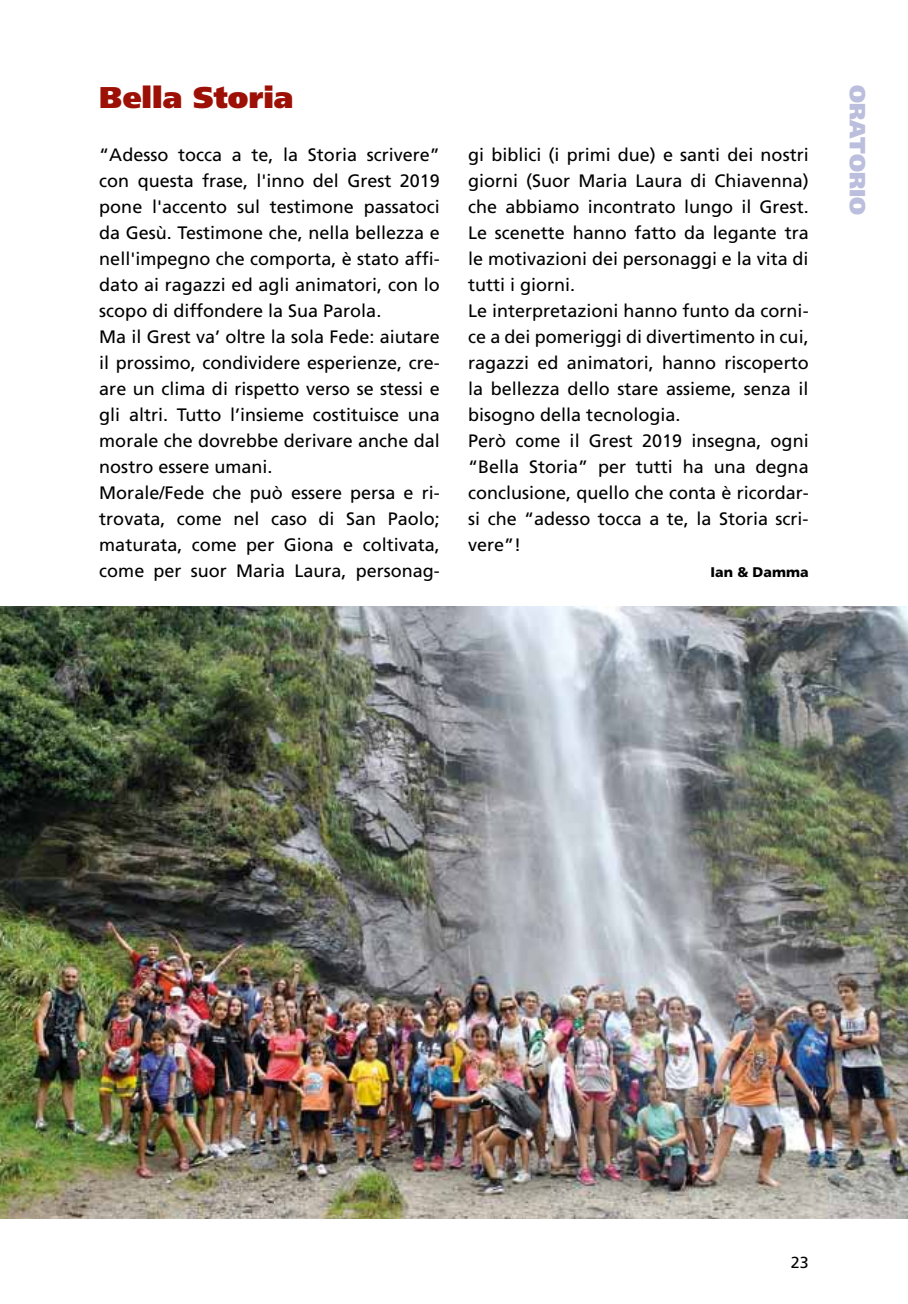
<style>
.page{position:relative;width:908px;height:1304px;background:#fff}
.page>*{position:absolute;margin:0;border:0;box-sizing:border-box;transform-origin:0 0}
.t1{font:900 30px "Frutiger";color:#9c1006}
.t2{font:900 22px "Frutiger";color:#bbbedc}
.t3{font:18px/26px "Frutiger";color:#000}
.t4{font:16px "Frutiger";color:#000}
.t5{font:900 14px "Frutiger";color:#000}
</style>
<div class="page">
<img style="left:0;top:607px;width:907px;height:612px">
<h1 class="t1" style="left:99px;top:79px;width:195px">Bella Storia</h1>
<p class="t3" style="left:99px;top:142px;width:342px">“Adesso tocca a te, la Storia scrivere” con questa frase, l'inno del Grest 2019 pone l'accento sul testimone passatoci da Gesù. Testimone che, nella bellezza e nell'impegno che comporta, è stato affi&shy;dato ai ragazzi ed agli animatori, con lo scopo di diffondere la Sua Parola.<br>Ma il Grest va’ oltre la sola Fede: aiutare il prossimo, condividere esperienze, cre&shy;are un clima di rispetto verso se stessi e gli altri. Tutto l’insieme costituisce una morale che dovrebbe derivare anche dal nostro essere umani.<br>Morale/Fede che può essere persa e ri&shy;trovata, come nel caso di San Paolo; maturata, come per Giona e coltivata, come per suor Maria Laura, personag-</p>
<p class="t3" style="left:468px;top:142px;width:342px">gi biblici (i primi due) e santi dei nostri giorni (Suor Maria Laura di Chiavenna) che abbiamo incontrato lungo il Grest.<br>Le scenette hanno fatto da legante tra le motivazioni dei personaggi e la vita di tutti i giorni.<br>Le interpretazioni hanno funto da corni&shy;ce a dei pomeriggi di divertimento in cui, ragazzi ed animatori, hanno riscoperto la bellezza dello stare assieme, senza il bisogno della tecnologia.<br>Però come il Grest 2019 insegna, ogni “Bella Storia” per tutti ha una degna conclusione, quello che conta è ricordar&shy;si che “adesso tocca a te, la Storia scri&shy;vere”!</p>
<p class="t5" style="left:710px;top:564px;width:100px">Ian &amp; Damma</p>
<p class="t2" style="left:870px;top:85px;width:131px;rotate:90deg">oratorio</p>
<p class="t4" style="left:790px;top:1253px;width:19px">23</p>
</div>
